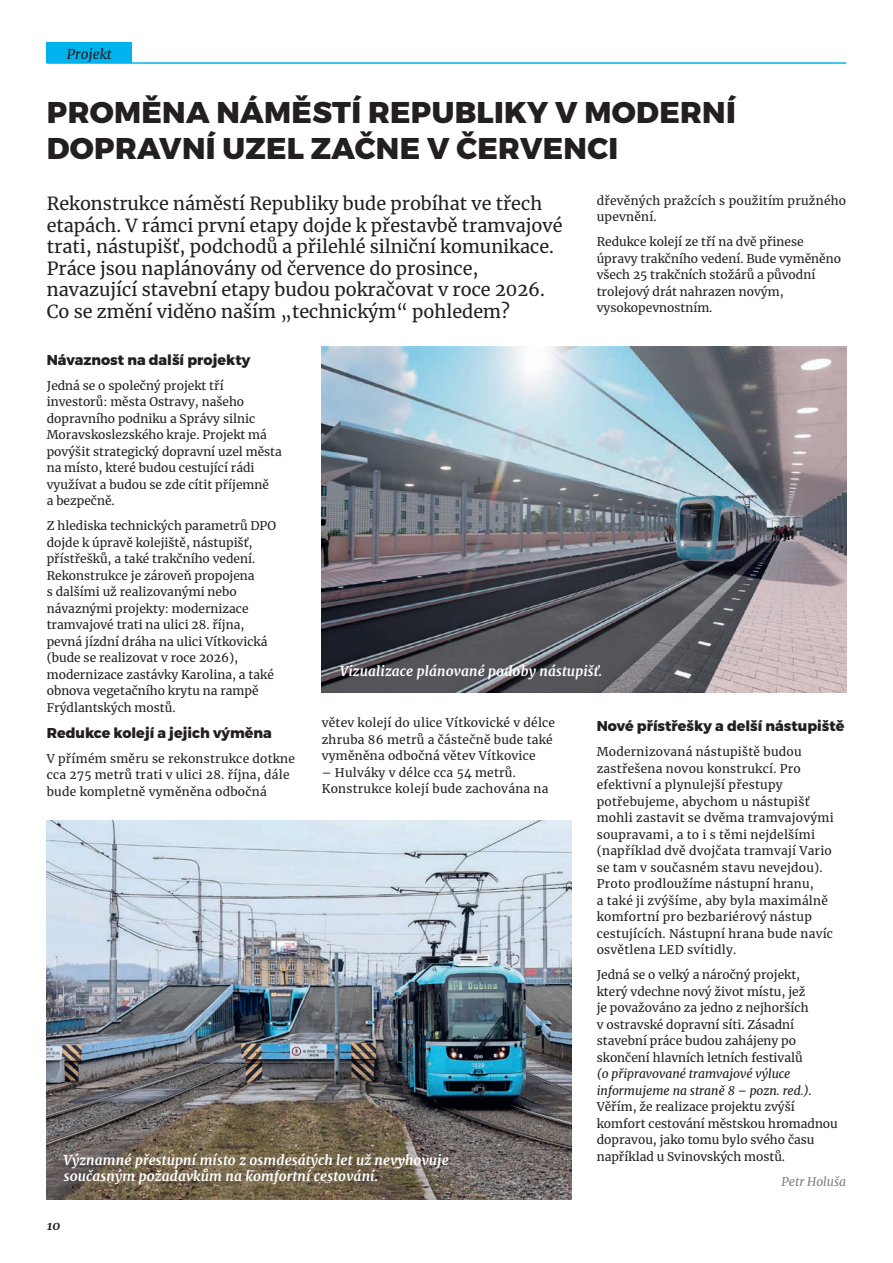
<style>
.page{position:relative;width:893px;height:1263px;background:#fff}
.page>*{position:absolute;margin:0;border:0;box-sizing:border-box;transform-origin:0 0}
.t1{font:800 30px/36px "Montserrat";letter-spacing:.01em;color:#231f20}
.t2{font:18px/21.6px "Merriweather";color:#231f20}
.t3{font:800 14.25px "Montserrat";color:#231f20}
.t4{font:italic 700 13.5px/16.5px "Merriweather";letter-spacing:.01em;color:#fff}
.t5{font:italic 13.5px "Merriweather";color:#231f20}
.t6{font:italic 700 12.75px "Merriweather";color:#231f20}
.t7{font:12px/16.5px "Merriweather";color:#231f20}
.t8{font:12px/16.5px "Merriweather";letter-spacing:.02em;color:#231f20}
.t9{font:italic 12px/16.5px "Merriweather";color:#231f20}
.t10{font:italic 12px "Merriweather";color:#808285}
</style>
<div class="page">
<div style="left:47px;top:42px;width:85px;height:20px;background:#00b3ef"></div>
<hr style="left:47px;top:62px;width:799px;height:2px;background:#00b3ef">
<img style="left:322px;top:347px;width:524px;height:345px">
<img style="left:47px;top:821px;width:524px;height:378px">
<p class="t5" style="left:67px;top:45px;width:46px">Projekt</p>
<h1 class="t1" style="left:47px;top:95px;width:690px">PROMĚNA NÁMĚSTÍ REPUBLIKY V MODERNÍ<br>DOPRAVNÍ UZEL ZAČNE V ČERVENCI</h1>
<p class="t2" style="left:47px;top:192px;width:517px">Rekonstrukce náměstí Republiky bude probíhat ve třech etapách. V rámci první etapy dojde k přestavbě tramvajové trati, nástupišť, podchodů a přilehlé silniční komunikace.<br>Práce jsou naplánovány od července do prosince, navazující stavební etapy budou pokračovat v roce 2026.<br>Co se změní viděno naším „technickým“ pohledem?</p>
<p class="t3" style="left:47px;top:351px;width:205px">Návaznost na další projekty</p>
<p class="t7" style="left:47px;top:377px;width:237px">Jedná se o společný projekt tří investorů: města Ostravy, našeho dopravního podniku a Správy silnic Moravskoslezského kraje. Projekt má povýšit strategický dopravní uzel města na místo, které budou cestující rádi využívat a budou se zde cítit příjemně<br>a bezpečně.</p>
<p class="t7" style="left:47px;top:517px;width:231px">Z hlediska technických parametrů DPO dojde k úpravě kolejiště, nástupišť, přístřešků, a také trakčního vedení.<br>Rekonstrukce je zároveň propojena<br>s dalšími už realizovanými nebo návaznými projekty: modernizace tramvajové trati na ulici 28. října, pevná jízdní dráha na ulici Vítkovická (bude se realizovat v roce 2026), modernizace zastávky Karolina, a také obnova vegetačního krytu na rampě Frýdlantských mostů.</p>
<p class="t3" style="left:47px;top:723px;width:227px">Redukce kolejí a jejich výměna</p>
<p class="t8" style="left:47px;top:749px;width:250px">V přímém směru se rekonstrukce dotkne cca 275 metrů trati v ulici 28. října, dále bude kompletně vyměněna odbočná</p>
<p class="t8" style="left:597px;top:192px;width:251px">dřevěných pražcích s použitím pružného upevnění.</p>
<p class="t7" style="left:597px;top:233px;width:246px">Redukce kolejí ze tří na dvě přinese úpravy trakčního vedení. Bude vyměněno všech 25 trakčních stožárů a původní trolejový drát nahrazen novým, vysokopevnostním.</p>
<p class="t4" style="left:340px;top:663px;width:264px">Vizualizace plánované podoby nástupišť.</p>
<p class="t8" style="left:322px;top:714px;width:235px">větev kolejí do ulice Vítkovické v délce zhruba 86 metrů a částečně bude také vyměněna odbočná větev Vítkovice</p>
<p class="t8" style="left:322px;top:764px;width:228px">– Hulváky v délce cca 54 metrů.<br>Konstrukce kolejí bude zachována na</p>
<p class="t3" style="left:597px;top:717px;width:249px">Nové přístřešky a delší nástupiště</p>
<p class="t8" style="left:597px;top:743px;width:239px">Modernizovaná nástupiště budou zastřešena novou konstrukcí. Pro efektivní a plynulejší přestupy potřebujeme, abychom u nástupišť mohli zastavit se dvěma tramvajovými soupravami, a to i s těmi nejdelšími (například dvě dvojčata tramvají Vario se tam v současném stavu nevejdou).<br>Proto prodloužíme nástupní hranu,<br>a také ji zvýšíme, aby byla maximálně komfortní pro bezbariérový nástup cestujících. Nástupní hrana bude navíc osvětlena LED svítidly.</p>
<p class="t7" style="left:597px;top:966px;width:213px">Jedná se o velký a náročný projekt, který vdechne nový život místu, jež je považováno za jedno z nejhorších v ostravské dopravní síti. Zásadní stavební práce budou zahájeny po skončení hlavních letních festivalů</p>
<p class="t9" style="left:597px;top:1065px;width:217px">(o připravované tramvajové výluce informujeme na straně 8 – pozn. red.).</p>
<p class="t7" style="left:597px;top:1098px;width:243px">Věřím, že realizace projektu zvýší komfort cestování městskou hromadnou dopravou, jako tomu bylo svého času například u Svinovských mostů.</p>
<p class="t10" style="left:781px;top:1173px;width:66px">Petr Holuša</p>
<p class="t4" style="left:64px;top:1151px;width:386px">Významné přestupní místo z osmdesátých let už nevyhovuje současným požadavkům na komfortní cestování.</p>
<p class="t6" style="left:47px;top:1216px;width:15px">10</p>
</div>
